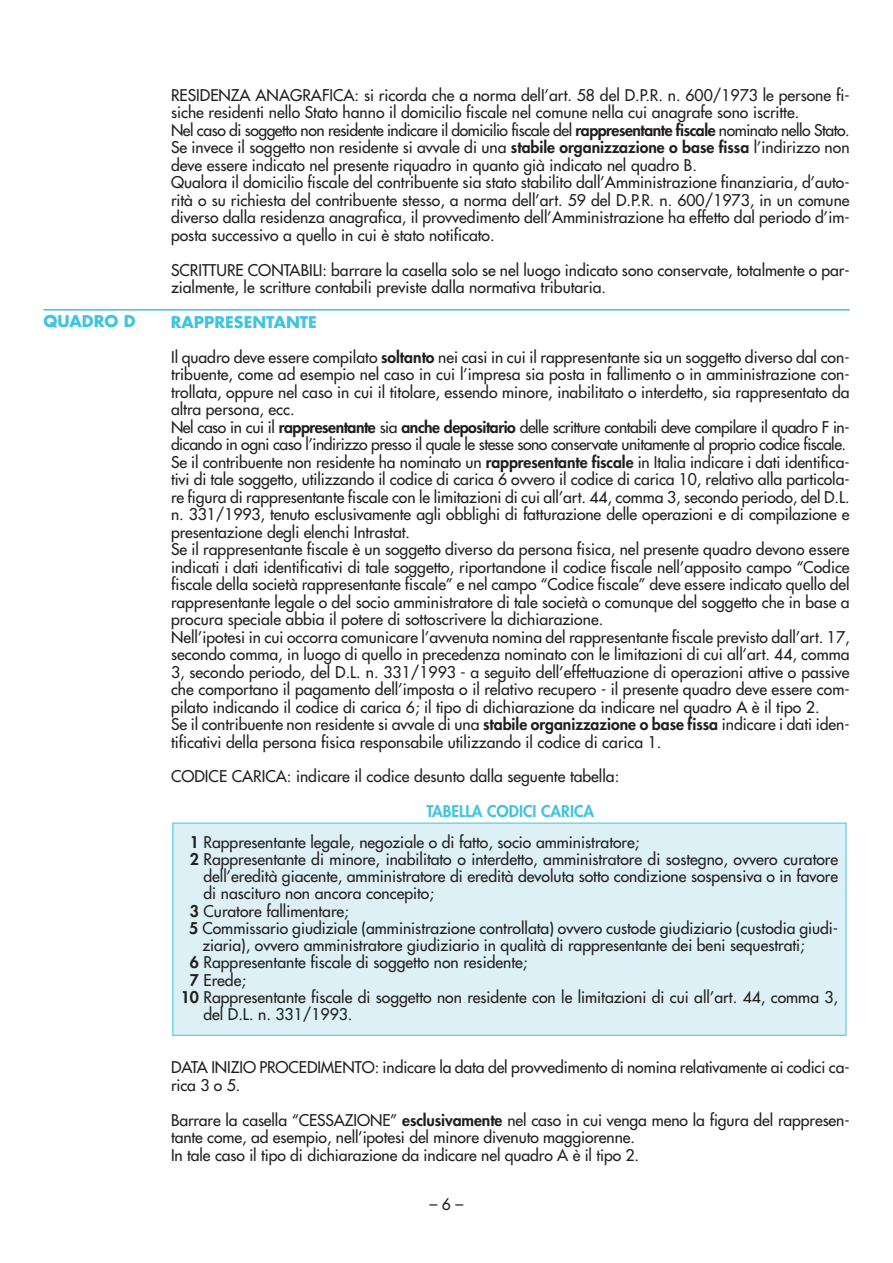
<style>
.page{position:relative;width:893px;height:1263px;background:#fff}
.page>*{position:absolute;margin:0;border:0;box-sizing:border-box;transform-origin:0 0}
.t1{font:15.75px/17.5px "Futura";color:#231f1f}
.t2{font:700 15.75px "Futura";color:#41c4dd}
.t3{font:800 15.75px "Futura";color:#41c4dd}
.s1{font-weight:800}
</style>
<div class="page">
<hr style="left:43px;top:309px;width:806px;height:2px;background:#41c4dd">
<div style="left:173px;top:823px;width:673px;height:212px;background:#dcf0f5"></div>
<div style="left:172px;top:823px;width:674px;height:213px;border:1px solid #41c4dd"></div>
<p class="t2" style="left:43px;top:314px;width:94px">QUADRO D</p>
<p class="t1" style="left:171px;top:87px;width:680px">RESIDENZA ANAGRAFICA: si ricorda che a norma delI’art. 58 del D.P.R. n. 600/1973 le persone fi&shy;siche residenti nello Stato hanno il domicilio fiscale nel comune nella cui anagrafe sono iscritte.<br>Nel caso di soggetto non residente indicare il domicilio fiscale del <span class="s1">rappresentante fiscale</span> nominato nello Stato.<br>Se invece il soggetto non residente si avvale di una <span class="s1">stabile organizzazione o base fissa</span> l’indirizzo non deve essere indicato nel presente riquadro in quanto già indicato nel quadro B.<br>Qualora il domicilio fiscale del contribuente sia stato stabilito dall’Amministrazione finanziaria, d’auto&shy;rità o su richiesta del contribuente stesso, a norma dell’art. 59 del D.P.R. n. 600/1973, in un comune diverso dalla residenza anagrafica, il provvedimento dell’Amministrazione ha effetto dal periodo d’im&shy;posta successivo a quello in cui è stato notificato.</p>
<p class="t1" style="left:171px;top:262px;width:680px">SCRITTURE CONTABILI: barrare la casella solo se nel luogo indicato sono conservate, totalmente o par&shy;zialmente, le scritture contabili previste dalla normativa tributaria.</p>
<p class="t2" style="left:171px;top:315px;width:148px">RAPPRESENTANTE</p>
<p class="t1" style="left:171px;top:349px;width:680px">Il quadro deve essere compilato <span class="s1">soltanto</span> nei casi in cui il rappresentante sia un soggetto diverso dal con&shy;tribuente, come ad esempio nel caso in cui l’impresa sia posta in fallimento o in amministrazione con&shy;trollata, oppure nel caso in cui il titolare, essendo minore, inabilitato o interdetto, sia rappresentato da altra persona, ecc.<br>Nel caso in cui il <span class="s1">rappresentante</span> sia <span class="s1">anche depositario</span> delle scritture contabili deve compilare il quadro F in&shy;dicando in ogni caso l’indirizzo presso il quale le stesse sono conservate unitamente al proprio codice fiscale.<br>Se il contribuente non residente ha nominato un <span class="s1">rappresentante fiscale</span> in Italia indicare i dati identifica&shy;tivi di tale soggetto, utilizzando il codice di carica 6 ovvero il codice di carica 10, relativo alla particola&shy;re figura di rappresentante fiscale con le limitazioni di cui all’art. 44, comma 3, secondo periodo, del D.L. n. 331/1993, tenuto esclusivamente agli obblighi di fatturazione delle operazioni e di compilazione e presentazione degli elenchi Intrastat.<br>Se il rappresentante fiscale è un soggetto diverso da persona fisica, nel presente quadro devono essere indicati i dati identificativi di tale soggetto, riportandone il codice fiscale nell’apposito campo “Codice fiscale della società rappresentante fiscale” e nel campo “Codice fiscale” deve essere indicato quello del rappresentante legale o del socio amministratore di tale società o comunque del soggetto che in base a procura speciale abbia il potere di sottoscrivere la dichiarazione.<br>Nell’ipotesi in cui occorra comunicare l’avvenuta nomina del rappresentante fiscale previsto dall’art. 17, secondo comma, in luogo di quello in precedenza nominato con le limitazioni di cui all’art. 44, comma 3, secondo periodo, del D.L. n. 331/1993 - a seguito dell’effettuazione di operazioni attive o passive che comportano il pagamento dell’imposta o il relativo recupero - il presente quadro deve essere com&shy;pilato indicando il codice di carica 6; il tipo di dichiarazione da indicare nel quadro A è il tipo 2.<br>Se il contribuente non residente si avvale di una <span class="s1">stabile organizzazione o base fissa</span> indicare i dati iden&shy;tificativi della persona fisica responsabile utilizzando il codice di carica 1.</p>
<p class="t1" style="left:171px;top:769px;width:450px">CODICE CARICA: indicare il codice desunto dalla seguente tabella:</p>
<p class="t3" style="left:426px;top:804px;width:169px">TABELLA CODICI CARICA</p>
<p class="t1" style="left:190px;top:834px;width:451px"><span class="s1">1</span> Rappresentante legale, negoziale o di fatto, socio amministratore;</p>
<p class="t1" style="left:190px;top:851px;width:649px"><span class="s1">2</span> Rappresentante di minore, inabilitato o interdetto, amministratore di sostegno, ovvero curatore</p>
<p class="t1" style="left:203px;top:869px;width:636px">dell’eredità giacente, amministratore di eredità devoluta sotto condizione sospensiva o in favore</p>
<p class="t1" style="left:203px;top:886px;width:232px">di nascituro non ancora concepito;</p>
<p class="t1" style="left:190px;top:903px;width:160px"><span class="s1">3</span> Curatore fallimentare;</p>
<p class="t1" style="left:189px;top:920px;width:650px"><span class="s1">5</span> Commissario giudiziale (amministrazione controllata) ovvero custode giudiziario (custodia giudi-</p>
<p class="t1" style="left:202px;top:938px;width:604px">ziaria), ovvero amministratore giudiziario in qualità di rappresentante dei beni sequestrati;</p>
<p class="t1" style="left:190px;top:955px;width:339px"><span class="s1">6</span> Rappresentante fiscale di soggetto non residente;</p>
<p class="t1" style="left:190px;top:972px;width:58px"><span class="s1">7</span> Erede;</p>
<p class="t1" style="left:181px;top:989px;width:659px"><span class="s1">10</span> Rappresentante fiscale di soggetto non residente con le limitazioni di cui all’art. 44, comma 3,</p>
<p class="t1" style="left:203px;top:1007px;width:150px">del D.L. n. 331/1993.</p>
<p class="t1" style="left:171px;top:1060px;width:680px">DATA INIZIO PROCEDIMENTO: indicare la data del provvedimento di nomina relativamente ai codici ca&shy;rica 3 o 5.</p>
<p class="t1" style="left:171px;top:1112px;width:680px">Barrare la casella “CESSAZIONE” <span class="s1">esclusivamente</span> nel caso in cui venga meno la figura del rappresen&shy;tante come, ad esempio, nell’ipotesi del minore divenuto maggiorenne.<br>In tale caso il tipo di dichiarazione da indicare nel quadro A è il tipo 2.</p>
<p class="t1" style="left:429px;top:1196px;width:35px">– 6 –</p>
</div>
